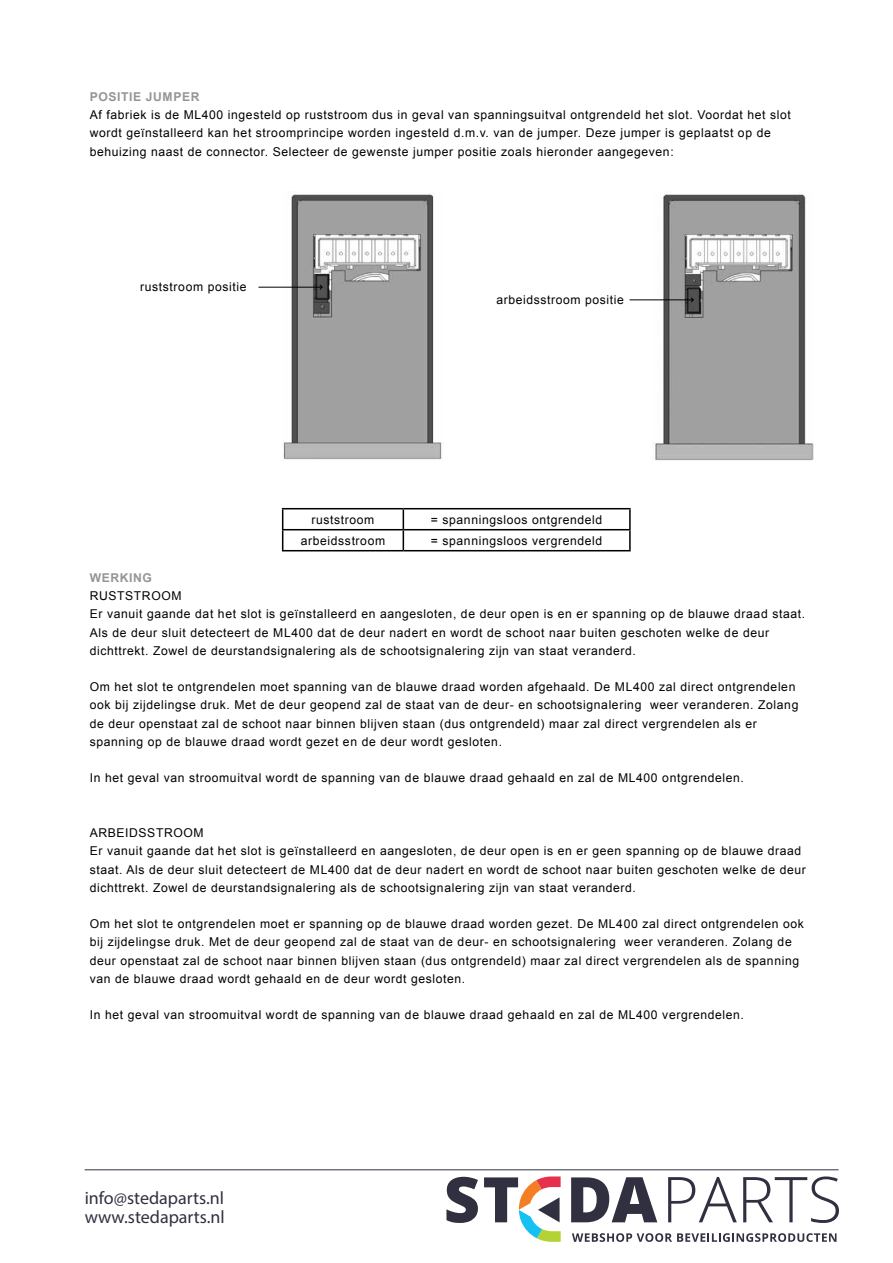
<style>
.page{position:relative;width:893px;height:1263px;background:#fff}
.page>*{position:absolute;margin:0;border:0;box-sizing:border-box;transform-origin:0 0}
.t1{font:18px/19.5px "Myriad Pro";color:#303141}
.t2{font:12.15px/18.3px "Arial";letter-spacing:.05em;color:#000}
.t3{font:700 12.15px "Arial";letter-spacing:.05em;color:#939598}
</style>
<div class="page">
<svg style="left:282px;top:509px;width:1px;height:41px"></svg>
<hr style="left:282px;top:508px;width:121px;height:1px;background:#000">
<hr style="left:282px;top:529px;width:121px;height:1px;background:#000">
<hr style="left:282px;top:550px;width:121px;height:1px;background:#000">
<hr style="left:629px;top:509px;width:2px;height:20px;background:#000">
<svg style="left:403px;top:509px;width:1px;height:41px"></svg>
<hr style="left:629px;top:530px;width:2px;height:20px;background:#000">
<hr style="left:403px;top:508px;width:228px;height:1px;background:#000">
<hr style="left:403px;top:529px;width:228px;height:1px;background:#000">
<hr style="left:403px;top:550px;width:228px;height:1px;background:#000">
<img style="left:652px;top:194px;width:161px;height:266px">
<img style="left:283px;top:194px;width:159px;height:266px">
<hr style="left:258px;top:287px;width:64px;height:1px;background:#000">
<svg style="left:319px;top:284px;width:4px;height:6px"></svg>
<hr style="left:630px;top:299px;width:64px;height:1px;background:#000">
<svg style="left:690px;top:297px;width:4px;height:6px"></svg>
<svg style="left:572px;top:1233px;width:264px;height:9px"></svg>
<svg style="left:446px;top:1177px;width:32px;height:46px"></svg>
<svg style="left:571px;top:1177px;width:86px;height:45px"></svg>
<svg style="left:668px;top:1177px;width:69px;height:45px"></svg>
<svg style="left:743px;top:1176px;width:96px;height:47px"></svg>
<svg style="left:484px;top:1176px;width:77px;height:66px"></svg>
<hr style="left:85px;top:1169px;width:754px;height:1px;background:#303141">
<p class="t3" style="left:90px;top:89px;width:111px">POSITIE JUMPER</p>
<p class="t2" style="left:90px;top:106px;width:703px">Af fabriek is de ML400 ingesteld op ruststroom dus in geval van spanningsuitval ontgrendeld het slot. Voordat het slot wordt geïnstalleerd kan het stroomprincipe worden ingesteld d m. .v. van de jumper. Deze jumper is geplaatst op de behuizing naast de connector. Selecteer de gewenste jumper positie zoals hieronder aangegeven:</p>
<p class="t2" style="left:140px;top:278px;width:108px">ruststroom positie</p>
<p class="t2" style="left:496px;top:291px;width:129px">arbeidsstroom positie</p>
<p class="t2" style="left:312px;top:510px;width:64px">ruststroom</p>
<p class="t2" style="left:301px;top:531px;width:86px">arbeidsstroom</p>
<p class="t2" style="left:431px;top:510px;width:173px">= spanningsloos ontgrendeld</p>
<p class="t2" style="left:431px;top:531px;width:173px">= spanningsloos vergrendeld</p>
<p class="t3" style="left:90px;top:570px;width:64px">WERKING</p>
<p class="t2" style="left:90px;top:587px;width:717px">RUSTSTROOM<br>Er vanuit gaande dat het slot is geïnstalleerd en aangesloten, de deur open is en er spanning op de blauwe draad staat.<br>Als de deur sluit detecteert de ML400 dat de deur nadert en wordt de schoot naar buiten geschoten welke de deur dichttrekt. Zowel de deurstandsignalering als de schootsignalering zijn van staat veranderd.</p>
<p class="t2" style="left:90px;top:678px;width:710px;text-align:right">Om het slot te ontgrendelen moet spanning van de blauwe draad worden afgehaald. De ML400 zal direct ontgrendelen weer veranderen. Zolang</p>
<p class="t2" style="left:90px;top:696px;width:669px">ook bij zijdelingse druk. Met de deur geopend zal de staat van de deur- en schootsignalering<br>de deur openstaat zal de schoot naar binnen blijven staan (dus ontgrendeld) maar zal direct vergrendelen als er spanning op de blauwe draad wordt gezet en de deur wordt gesloten.</p>
<p class="t2" style="left:90px;top:769px;width:656px">In het geval van stroomuitval wordt de spanning van de blauwe draad gehaald en zal de ML400 ontgrendelen.</p>
<p class="t2" style="left:90px;top:824px;width:718px">ARBEIDSSTROOM<br>Er vanuit gaande dat het slot is geïnstalleerd en aangesloten, de deur open is en er geen spanning op de blauwe draad staat. Als de deur sluit detecteert de ML400 dat de deur nadert en wordt de schoot naar buiten geschoten welke de deur dichttrekt. Zowel de deurstandsignalering als de schootsignalering zijn van staat veranderd.</p>
<p class="t2" style="left:625px;top:915px;width:181px;text-indent:-535px">Om het slot te ontgrendelen moet er spanning op de blauwe draad worden gezet. De ML400 zal direct ontgrendelen ook weer veranderen. Zolang de</p>
<p class="t2" style="left:90px;top:933px;width:711px">bij zijdelingse druk. Met de deur geopend zal de staat van de deur- en schootsignalering<br>deur openstaat zal de schoot naar binnen blijven staan (dus ontgrendeld) maar zal direct vergrendelen als de spanning van de blauwe draad wordt gehaald en de deur wordt gesloten.</p>
<p class="t2" style="left:90px;top:1006px;width:656px">In het geval van stroomuitval wordt de spanning van de blauwe draad gehaald en zal de ML400 vergrendelen.</p>
<h1 class="t1" style="left:85px;top:1188px;width:142px">info@stedaparts.nl www.stedaparts.nl</h1>
</div>
